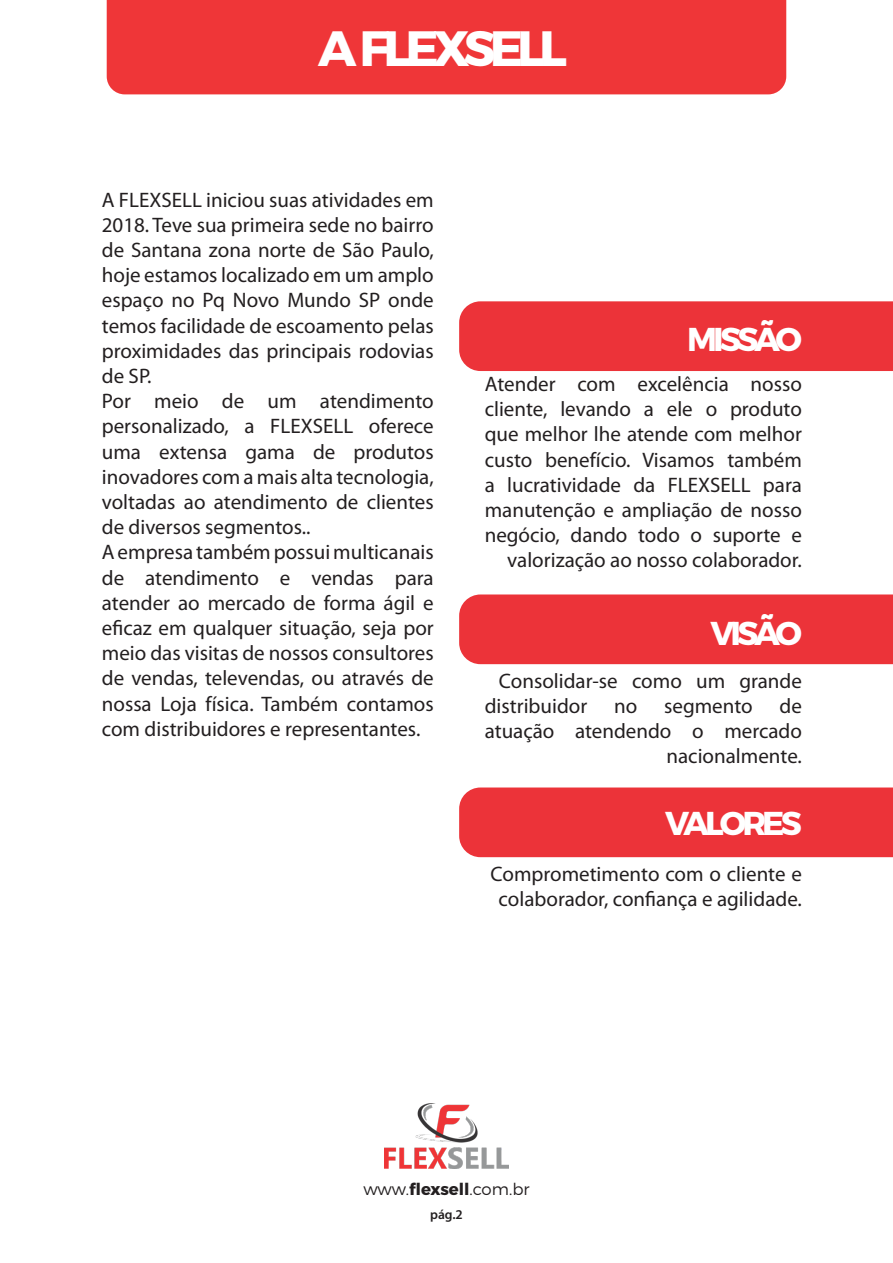
<style>
.page{position:relative;width:893px;height:1263px;background:#fff}
.page>*{position:absolute;margin:0;border:0;box-sizing:border-box;transform-origin:0 0}
.t1{font:700 49.5px "Montserrat";letter-spacing:-.12em;color:#fff}
.t2{font:700 33px "Montserrat";letter-spacing:-.12em;color:#fff}
.t3{font:21px/25.2px "Myriad Pro";color:#231f20;text-align:justify}
.t4{font:300 16.5px "Montserrat";color:#231f20}
.t5{font:600 13.5px "Myriad Pro";color:#231f20}
.s1{font-weight:700}
</style>
<div class="page">
<div style="left:107px;top:0;width:679px;height:94px;background:#ef3638"></div>
<img style="left:384px;top:1104px;width:125px;height:64px">
<div style="left:459px;top:787px;width:434px;height:70px;background:#ec3339"></div>
<div style="left:459px;top:594px;width:434px;height:70px;background:#ec3339"></div>
<div style="left:459px;top:301px;width:434px;height:70px;background:#ec3339"></div>
<p class="t1" style="left:318px;top:8px;width:250px">A FLEXSELL</p>
<p class="t3" style="left:102px;top:187px;width:333px">A FLEXSELL iniciou suas atividades em 2018. Teve sua primeira sede no bairro de Santana zona norte de São Paulo, hoje estamos localizado em um amplo espaço no Pq Novo Mundo SP onde temos facilidade de escoamento pelas proximidades das principais rodovias de SP.</p>
<p class="t3" style="left:102px;top:389px;width:333px">Por meio de um atendimento personalizado, a FLEXSELL oferece uma extensa gama de produtos inovadores com a mais alta tecnologia, voltadas ao atendimento de clientes de diversos segmentos..</p>
<p class="t3" style="left:102px;top:540px;width:333px">A empresa também possui multicanais de atendimento e vendas para atender ao mercado de forma ágil e eficaz em qualquer situação, seja por meio das visitas de nossos consultores de vendas, televendas, ou através de nossa Loja física. Também contamos com distribuidores e representantes.</p>
<p class="t2" style="left:687px;top:312px;width:116px">MISSÃO</p>
<p class="t3" style="left:485px;top:372px;width:319px;text-align:right">Atender com excelência nosso cliente, levando a ele o produto que melhor lhe atende com melhor custo benefício. Visamos também a lucratividade da FLEXSELL para manutenção e ampliação de nosso negócio, dando todo o suporte e valorização ao nosso colaborador.</p>
<p class="t2" style="left:710px;top:606px;width:93px">VISÃO</p>
<p class="t3" style="left:485px;top:668px;width:319px;text-indent:14px">Consolidar-se como um grande distribuidor</p>
<p class="t3" style="left:485px;top:694px;width:319px;text-align:right">de<br>atuação atendendo o mercado nacionalmente.</p>
<p class="t3" style="left:614px;top:694px;width:25px">no</p>
<p class="t3" style="left:664px;top:694px;width:90px">segmento</p>
<p class="t2" style="left:665px;top:796px;width:138px">VALORES</p>
<p class="t3" style="left:490px;top:862px;width:313px;text-align:center">Comprometimento com o cliente e colaborador, confiança e agilidade.</p>
<p class="t4" style="left:363px;top:1176px;width:168px">www.<span class="s1">flexsell</span>.com.br</p>
<p class="t5" style="left:430px;top:1206px;width:34px">pág.2</p>
</div>
